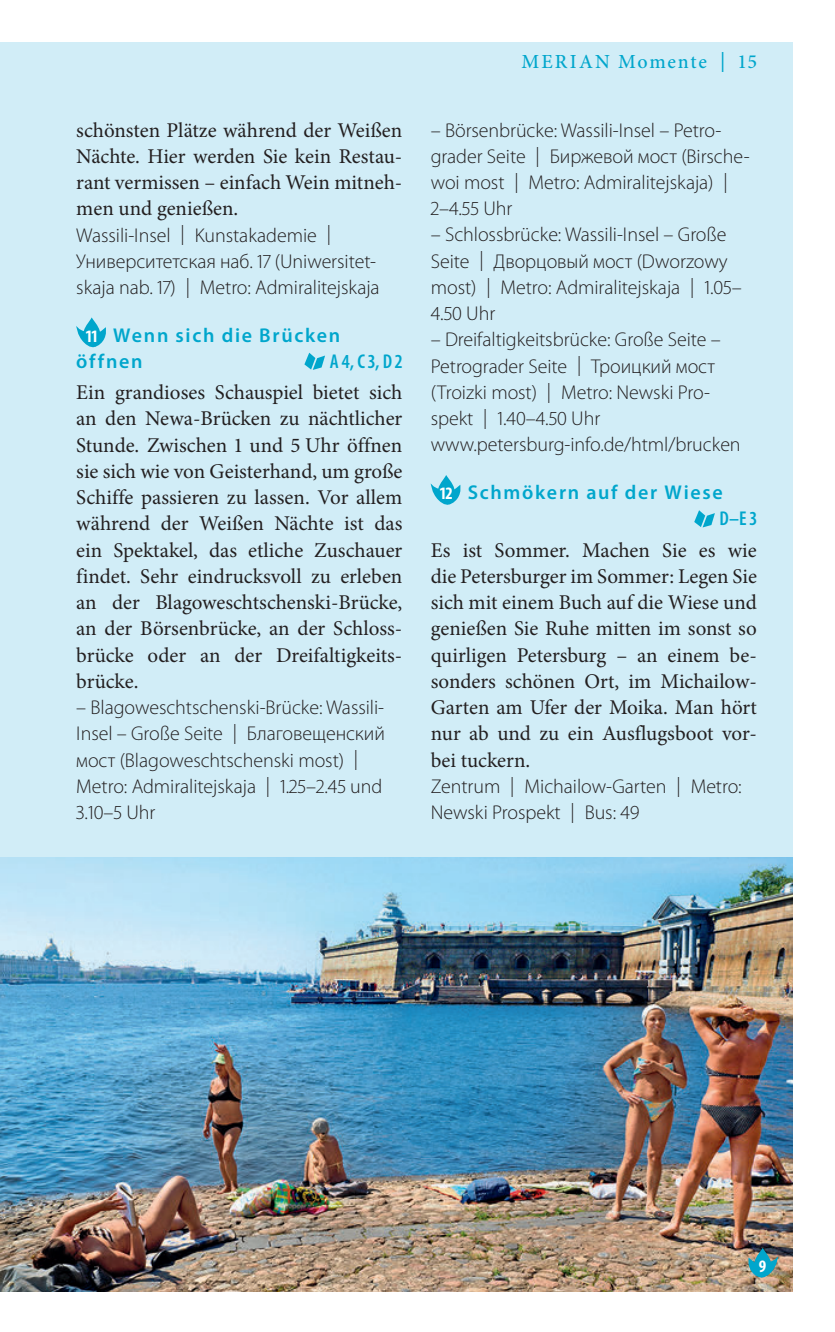
<style>
.page{position:relative;width:835px;height:1332px;background:#fff}
.page>*{position:absolute;margin:0;border:0;box-sizing:border-box;transform-origin:0 0}
.t1{font:21px/26.2px "Minion Pro";color:#231f20;text-align:justify}
.t2{font:300 20px/26.2px "Myriad Pro";letter-spacing:-.005em;color:#231f20}
.t3{font:600 20px/26.2px "Myriad Pro";letter-spacing:.085em;color:#00a6cc}
.t4{font:500 20px "Minion Pro";letter-spacing:.105em;color:#00a6cc}
.t5{font:600 condensed 20px "Myriad Pro";color:#00a6cc}
.t6{font:700 condensed 17.5px "Myriad Pro";color:#fff}
.s1{font-weight:700;font-stretch:condensed;font-size:17.5px;color:#fff}
.s2{font-stretch:condensed}
</style>
<div class="page">
<div style="left:0;top:43px;width:792px;height:1248px;background:#d1edf7"></div>
<svg style="left:76px;top:317px;width:30px;height:31px"></svg>
<svg style="left:304px;top:352px;width:21px;height:18px"></svg>
<img style="left:0;top:857px;width:792px;height:434px">
<svg style="left:747px;top:1248px;width:31px;height:30px"></svg>
<svg style="left:431px;top:475px;width:30px;height:30px"></svg>
<svg style="left:694px;top:510px;width:21px;height:18px"></svg>
<p class="t1" style="left:76px;top:117px;width:327px">schönsten Plätze während der Weißen Nächte. Hier werden Sie kein Restau&shy;rant vermissen – einfach Wein mitneh&shy;men und genießen.</p>
<p class="t2" style="left:76px;top:222px;width:305px">Wassili-I nsel | Kunstakademie |<br>Университетская наб. 17 (U niwersitet&shy;skaja nab. 17) | Metro: Admiralitejskaja</p>
<p class="t3" style="left:76px;top:321px;width:265px;text-indent:10px"><span class="s1">11</span> Wenn sich die Brücken öffnen</p>
<p class="t5" style="left:330px;top:349px;width:74px">A 4, C 3, D 2</p>
<p class="t1" style="left:76px;top:379px;width:328px">Ein grandioses Schauspiel bietet sich an den Newa-Brücken zu nächtlicher Stunde. Zwischen 1 und 5 Uhr öffnen sie sich wie von Geisterhand, um große Schiffe passieren zu lassen. Vor allem während der Weißen Nächte ist das ein Spektakel, das etliche Zuschauer findet. Sehr eindrucksvoll zu erleben an der Blagoweschtschenski-Brücke, an der Börsenbrücke, an der Schloss&shy;brücke oder an der Dreifaltigkeits&shy;brücke.</p>
<p class="t2" style="left:76px;top:695px;width:310px">– Blagoweschtschenski-Brücke: Wassili-I nsel – Große Seite | Благовещенский мост (Blagoweschtschenski most) | Metro: Admiralitejskaja | 1.25–2.45 und 3.10–5 U hr</p>
<p class="t4" style="left:521px;top:48px;width:237px">MERIAN Momente | 15</p>
<p class="t2" style="left:431px;top:117px;width:320px">– Börsenbrücke: Wassili-I nsel – Petro&shy;grader Seite | Биржевой мост (Birsche&shy;woi most | Metro: Admiralitejskaja) |<br>2–4.55 U hr</p>
<p class="t2" style="left:431px;top:222px;width:312px">– Schlossbrücke: Wassili-I nsel – Große<br>Seite | Дворцовый мост (Dworzowy most) | Metro: Admiralitejskaja | 1.05–<br>4.50 U hr</p>
<p class="t2" style="left:431px;top:327px;width:311px">– Dreifaltigkeitsbrücke: Große Seite – Petrograder Seite | Троицкий мост (Troizki most) | Metro: Newski Pro&shy;spekt | 1.40–4.50 U hr www.petersburg-info.de/html/brucken</p>
<p class="t3" style="left:719px;top:479px;width:39px;text-indent:-279px"><span class="s1">12</span> Schmökern auf der Wiese<br><span class="s2">D–E 3</span></p>
<p class="t1" style="left:431px;top:537px;width:328px">Es ist Sommer. Machen Sie es wie die Petersburger im Sommer: Legen Sie sich mit einem Buch auf die Wiese und genießen Sie Ruhe mitten im sonst so quirligen Petersburg – an einem be&shy;sonders schönen Ort, im Michailow-Garten am Ufer der Moika. Man hört nur ab und zu ein Ausflugsboot vor&shy;bei tuckern.</p>
<p class="t2" style="left:431px;top:773px;width:312px">Zentrum | Michailow-G arten | Metro:<br>Newski Prospekt | Bus: 49</p>
<p class="t6" style="left:759px;top:1255px;width:9px">9</p>
</div>
